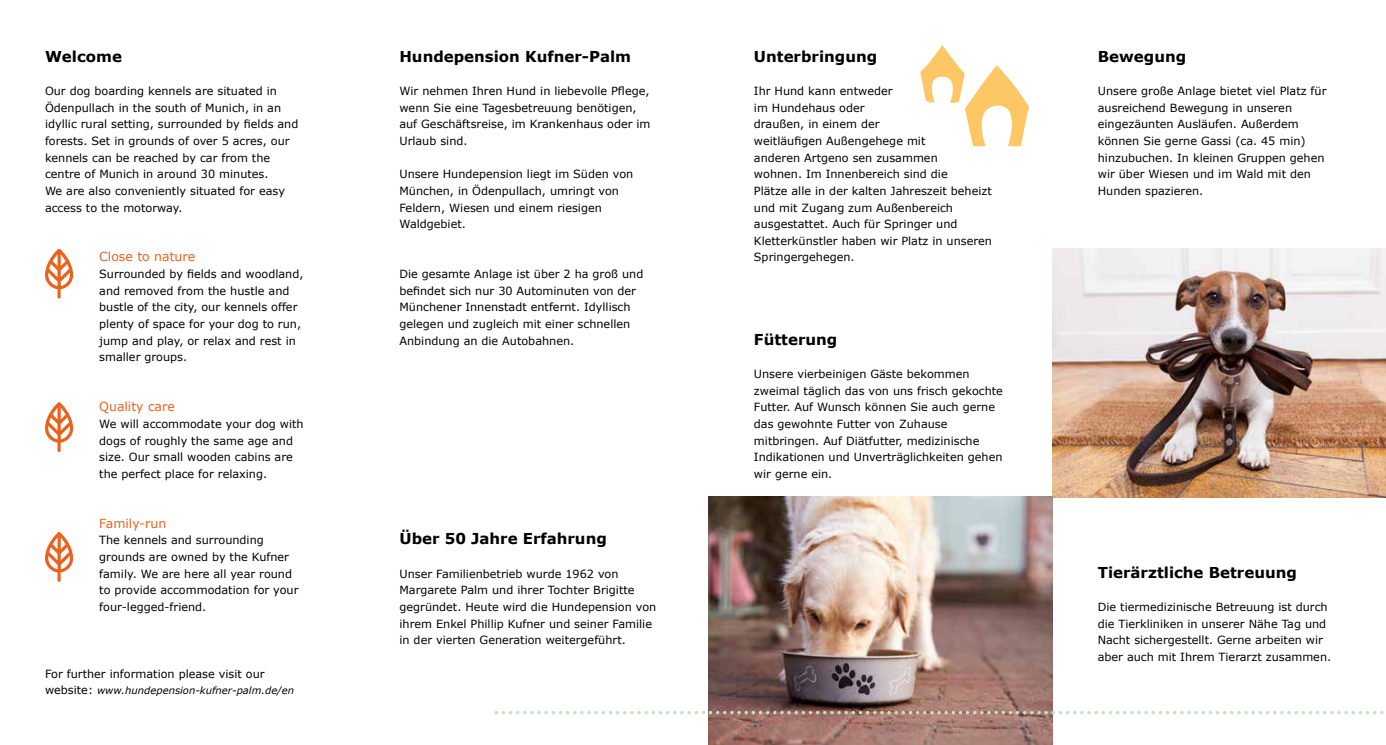
<style>
.page{position:relative;width:1386px;height:745px;background:#fff}
.page>*{position:absolute;margin:0;border:0;box-sizing:border-box;transform-origin:0 0}
.t1{font:700 15px "Verdana";color:#000}
.t2{font:12.5px "Verdana";color:#ea621d}
.t3{font:11.25px/16.6px "Verdana";color:#000}
.t4{font:italic 10px "Verdana";color:#000}
.s1{font-style:normal;font-size:11.25px}
</style>
<div class="page">
<svg style="left:920px;top:45px;width:109px;height:102px"></svg>
<svg style="left:45px;top:248px;width:28px;height:50px"></svg>
<svg style="left:45px;top:402px;width:28px;height:49px"></svg>
<svg style="left:45px;top:532px;width:28px;height:49px"></svg>
<img style="left:709px;top:496px;width:343px;height:248px">
<img style="left:1052px;top:249px;width:333px;height:248px">
<svg style="left:503px;top:710px;width:881px;height:4px"></svg>
<h1 class="t1" style="left:45px;top:46px;width:78px">Welcome</h1>
<p class="t3" style="left:45px;top:82px;width:255px">Our dog boarding kennels are situated in Ödenpullach in the south of Munich, in an idyllic rural setting, surrounded by fields and forests. Set in grounds of over 5 acres, our kennels can be reached by car from the centre of Munich in around 30 minutes.<br>We are also conveniently situated for easy access to the motorway.</p>
<p class="t2" style="left:99px;top:248px;width:98px">Close to nature</p>
<p class="t3" style="left:99px;top:265px;width:206px">Surrounded by fields and woodland, and removed from the hustle and bustle of the city, our kennels offer plenty of space for your dog to run, jump and play, or relax and rest in smaller groups.</p>
<p class="t2" style="left:99px;top:398px;width:77px">Quality care</p>
<p class="t3" style="left:99px;top:415px;width:206px">We will accommodate your dog with dogs of roughly the same age and size. Our small wooden cabins are the perfect place for relaxing.</p>
<p class="t2" style="left:99px;top:514px;width:69px">Family-run</p>
<p class="t3" style="left:99px;top:531px;width:201px">The kennels and surrounding grounds are owned by the Kufner family. We are here all year round to provide accommodation for your four-legged-friend.</p>
<p class="t3" style="left:45px;top:664px;width:221px">For further information please visit our</p>
<p class="t4" style="left:45px;top:683px;width:251px"><span class="s1">website:</span> www.hundepension-kufner-palm.de/en</p>
<h1 class="t1" style="left:399px;top:46px;width:233px">Hundepension Kufner-Palm</h1>
<p class="t3" style="left:399px;top:82px;width:253px">Wir nehmen Ihren Hund in liebevolle Pflege, wenn Sie eine Tagesbetreuung benötigen, auf Geschäftsreise, im Krankenhaus oder im Urlaub sind.</p>
<p class="t3" style="left:399px;top:165px;width:235px">Unsere Hundepension liegt im Süden von<br>München, in Ödenpullach, umringt von<br>Feldern, Wiesen und einem riesigen<br>Waldgebiet.</p>
<p class="t3" style="left:399px;top:265px;width:245px">Die gesamte Anlage ist über 2 ha groß und befindet sich nur 30 Autominuten von der Münchener Innenstadt entfernt. Idyllisch gelegen und zugleich mit einer schnellen Anbindung an die Autobahnen.</p>
<h1 class="t1" style="left:399px;top:528px;width:209px">Über 50 Jahre Erfahrung</h1>
<p class="t3" style="left:399px;top:564px;width:258px">Unser Familienbetrieb wurde 1962 von Margarete Palm und ihrer Tochter Brigitte gegründet. Heute wird die Hundepension von ihrem Enkel Phillip Kufner und seiner Familie in der vierten Generation weitergeführt.</p>
<h1 class="t1" style="left:754px;top:46px;width:125px">Unterbringung</h1>
<p class="t3" style="left:754px;top:82px;width:239px">Ihr Hund kann entweder<br>im Hundehaus oder<br>draußen, in einem der<br>weitläufigen Außengehege mit<br>anderen Artgeno sen zusammen<br>wohnen. Im Innenbereich sind die<br>Plätze alle in der kalten Jahreszeit beheizt und mit Zugang zum Außenbereich ausgestattet. Auch für Springer und<br>Kletterkünstler haben wir Platz in unseren<br>Springergehegen.</p>
<h1 class="t1" style="left:754px;top:328px;width:85px">Fütterung</h1>
<p class="t3" style="left:754px;top:365px;width:250px">Unsere vierbeinigen Gäste bekommen zweimal täglich das von uns frisch gekochte Futter. Auf Wunsch können Sie auch gerne das gewohnte Futter von Zuhause mitbringen. Auf Diätfutter, medizinische Indikationen und Unverträglichkeiten gehen wir gerne ein.</p>
<h1 class="t1" style="left:1097px;top:46px;width:90px">Bewegung</h1>
<p class="t3" style="left:1097px;top:82px;width:230px">Unsere große Anlage bietet viel Platz für ausreichend Bewegung in unseren eingezäunten Ausläufen. Außerdem können Sie gerne Gassi (ca. 45 min) hinzubuchen. In kleinen Gruppen gehen wir über Wiesen und im Wald mit den Hunden spazieren.</p>
<h1 class="t1" style="left:1097px;top:561px;width:201px">Tierärztliche Betreuung</h1>
<p class="t3" style="left:1097px;top:598px;width:235px">Die tiermedizinische Betreuung ist durch die Tierkliniken in unserer Nähe Tag und Nacht sichergestellt. Gerne arbeiten wir aber auch mit Ihrem Tierarzt zusammen.</p>
</div>
